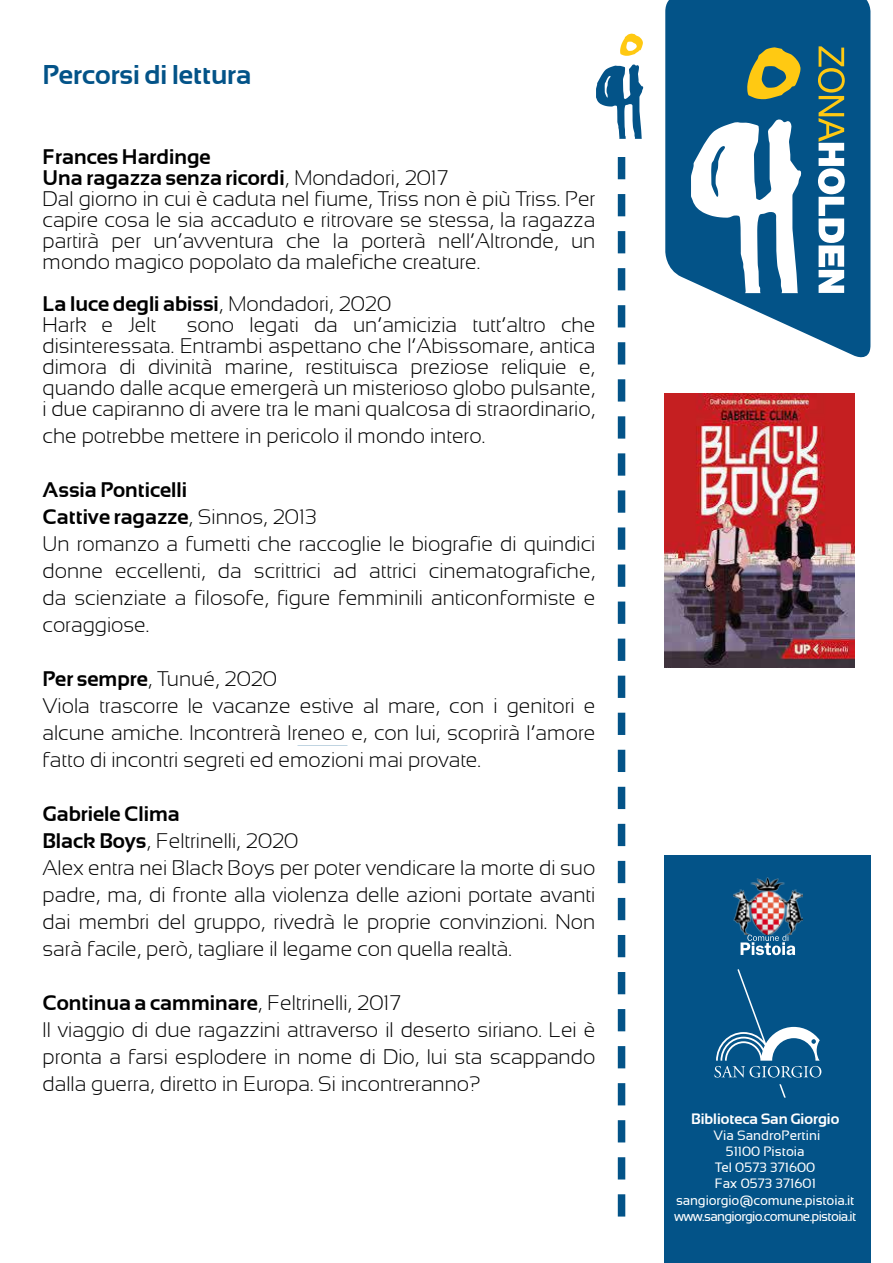
<style>
.page{position:relative;width:893px;height:1263px;background:#fff}
.page>*{position:absolute;margin:0;border:0;box-sizing:border-box;transform-origin:0 0}
.t1{font:700 27px "Sansation";color:#035388}
.t2{font:300 21px/27px "Sansation";color:#000}
.t3{font:700 15px "Sansation";color:#fff}
.t4{font:13.5px/16.2px "Sansation";letter-spacing:-.01em;color:#fff;text-align:center}
.s1{font-weight:700}
</style>
<div class="page">
<div style="left:664px;top:856px;width:207px;height:407px;background:#035388"></div>
<svg style="left:665px;top:0;width:205px;height:358px;fill:#035388"></svg>
<svg style="left:691px;top:119px;width:110px;height:174px"></svg>
<svg style="left:747px;top:47px;width:54px;height:52px;background:#949743"></svg>
<svg style="left:818px;top:46px;width:27px;height:247px"></svg>
<svg style="left:618px;top:157px;width:7px;height:1059px"></svg>
<svg style="left:596px;top:64px;width:47px;height:75px"></svg>
<svg style="left:620px;top:34px;width:23px;height:22px"></svg>
<img style="left:664px;top:393px;width:190px;height:275px">
<img style="left:734px;top:877px;width:68px;height:58px">
<svg style="left:741px;top:935px;width:54px;height:20px"></svg>
<svg style="left:714px;top:969px;width:107px;height:128px"></svg>
<p class="t1" style="left:43px;top:59px;width:211px">Percorsi di lettura</p>
<p class="t2" style="left:43px;top:146px;width:554px;line-height:21px"><span class="s1">Frances Hardinge<br>Una ragazza senza ricordi</span>, Mondadori, 2017<br>Dal giorno in cui è caduta nel fiume, Triss non è più Triss. Per capire cosa le sia accaduto e ritrovare se stessa, la ragazza partirà per un’avventura che la porterà nell’Altronde, un mondo magico popolato da malefiche creature.</p>
<p class="t2" style="left:43px;top:293px;width:350px;line-height:21px"><span class="s1">La luce degli abissi</span>, Mondadori, 2020<br>Hark e Jelt</p>
<p class="t2" style="left:43px;top:314px;width:554px;line-height:21px;text-align:justify;text-indent:144px">sono legati da un’amicizia tutt’altro che disinteressata. Entrambi aspettano che l’Abissomare, antica dimora di divinità marine, restituisca preziose reliquie e, quando dalle acque emergerà un misterioso globo pulsante, i due capiranno di avere tra le mani qualcosa di straordinario,</p>
<p class="t2" style="left:43px;top:422px;width:444px">che potrebbe mettere in pericolo il mondo intero.</p>
<p class="t2" style="left:43px;top:476px;width:554px"><span class="s1">Assia Ponticelli<br>Cattive ragazze</span>, Sinnos, 2013<br>Un romanzo a fumetti che raccoglie le biografie di quindici donne eccellenti, da scrittrici ad attrici cinematografiche, da scienziate a filosofe, figure femminili anticonformiste e coraggiose.</p>
<p class="t2" style="left:43px;top:665px;width:554px"><span class="s1">Per sempre</span>, Tunué, 2020<br>Viola trascorre le vacanze estive al mare, con i genitori e alcune amiche. Incontrerà Ireneo e, con lui, scoprirà l’amore fatto di incontri segreti ed emozioni mai provate.</p>
<p class="t2" style="left:43px;top:800px;width:554px"><span class="s1">Gabriele Clima<br>Black Boys</span>, Feltrinelli, 2020<br>Alex entra nei Black Boys per poter vendicare la morte di suo padre, ma, di fronte alla violenza delle azioni portate avanti dai membri del gruppo, rivedrà le proprie convinzioni. Non sarà facile, però, tagliare il legame con quella realtà.</p>
<p class="t2" style="left:43px;top:989px;width:554px"><span class="s1">Continua a camminare</span>, Feltrinelli, 2017<br>Il viaggio di due ragazzini attraverso il deserto siriano. Lei è pronta a farsi esplodere in nome di Dio, lui sta scappando dalla guerra, diretto in Europa. Si incontreranno?</p>
<p class="t3" style="left:691px;top:1110px;width:150px">Biblioteca San Giorgio</p>
<p class="t4" style="left:674px;top:1127px;width:184px">Via SandroPertini<br>51100 Pistoia<br>Tel 0573 371600<br>Fax 0573 371601 sangiorgio@comune.pistoia.it www.sangiorgio.comune.pistoia.it</p>
</div>
